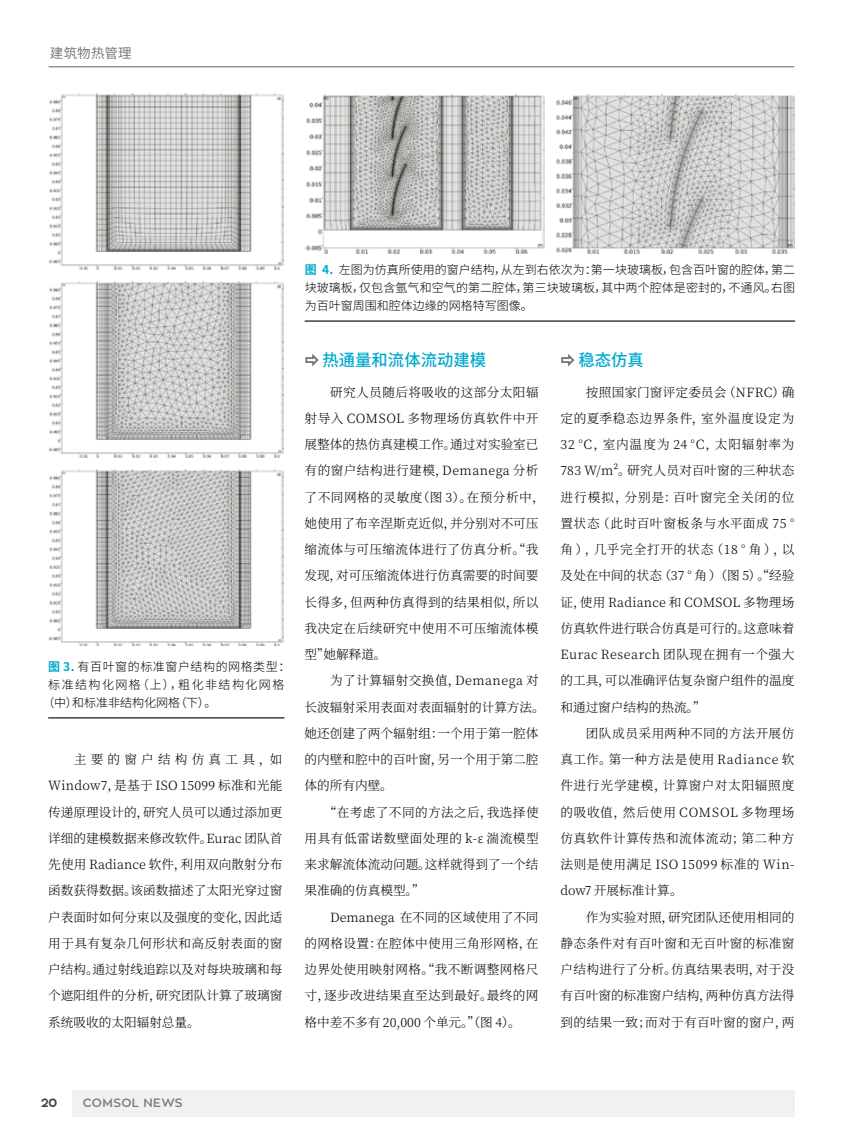
<style>
.page{position:relative;width:851px;height:1134px;background:#fff}
.page>*{position:absolute;margin:0;border:0;box-sizing:border-box;transform-origin:0 0}
.t1{font:500 16.5px "Source Han Sans CN";color:#00a9d0}
.t2{font:13.5px "Source Han Sans CN";letter-spacing:.025em;color:#6d6e71}
.t3{font:300 12.75px/26.2px "Source Han Serif SC";letter-spacing:.025em;color:#000;text-align:justify}
.t4{font:300 12.75px/26.2px "Source Han Serif SC";color:#000}
.t5{font:300 12px/18px "Source Han Sans CN";letter-spacing:.01em;color:#000;text-align:justify}
.t6{font:300 12px "Source Han Sans CN";letter-spacing:.045em;color:#000}
.t7{font:300 12px "Source Han Sans CN";letter-spacing:.12em;color:#000}
.t8{font:600 12px "Zona Pro";letter-spacing:.035em;color:#787a7d}
.t9{font:700 12px "Zona Pro";color:#404042}
.s1{font-weight:700;color:#00a9d0}
</style>
<div class="page">
<div style="left:72px;top:1090px;width:722px;height:27px;background:#ebebec"></div>
<hr style="left:49px;top:66px;width:745px;height:2px;background:#939598">
<img style="left:556px;top:94px;width:238px;height:160px">
<img style="left:48px;top:94px;width:235px;height:176px">
<img style="left:305px;top:94px;width:239px;height:160px">
<img style="left:48px;top:282px;width:235px;height:176px">
<img style="left:48px;top:470px;width:235px;height:176px">
<hr style="left:48px;top:717px;width:236px;height:1px;background:#000">
<hr style="left:304px;top:321px;width:491px;height:1px;background:#000">
<svg style="left:305px;top:354px;width:14px;height:13px"></svg>
<svg style="left:561px;top:354px;width:13px;height:13px"></svg>
<p class="t2" style="left:50px;top:46px;width:84px">建筑物热管理</p>
<p class="t6" style="left:48px;top:660px;width:244px"><span class="s1">图 3.</span> 有百叶窗的标准窗户结构的网格类型：</p>
<p class="t7" style="left:48px;top:678px;width:238px">标准结构化网格（上），粗化非结构化网格</p>
<p class="t5" style="left:43px;top:694px;width:175px">（中）和标准非结构化网格（下）。</p>
<p class="t3" style="left:48px;top:747px;width:235px;text-indent:26px">主要的窗户结构仿真工具，如Window7，是基于 ISO 15099 标准和光能传递原理设计的，研究人员可以通过添加更详细的建模数据来修改软件。Eurac 团队首先使用 Radiance 软件，利用双向散射分布函数获得数据。该函数描述了太阳光穿过窗户表面时如何分束以及强度的变化，因此适用于具有复杂几何形状和高反射表面的窗户结构。通过射线追踪以及对每块玻璃和每个遮阳组件的分析，研究团队计算了玻璃窗系统吸收的太阳辐射总量。</p>
<p class="t5" style="left:304px;top:261px;width:492px"><span class="s1">图 4.</span> 左图为仿真所使用的窗户结构，从左到右依次为：第一块玻璃板，包含百叶窗的腔体，第二块玻璃板，仅包含氩气和空气的第二腔体，第三块玻璃板，其中两个腔体是密封的，不通风。右图为百叶窗周围和腔体边缘的网格特写图像。</p>
<p class="t1" style="left:322px;top:351px;width:165px">热通量和流体流动建模</p>
<p class="t3" style="left:304px;top:379px;width:241px;text-align:left;text-indent:26px">研究人员随后将吸收的这部分太阳辐射导入 COMSOL 多物理场仿真软件中开展整体的热仿真建模工作。通过对实验室已有的窗户结构进行建模，Demanega 分析了不同网格的灵敏度（图 3）。在预分析中，她使用了布辛涅斯克近似，并分别对不可压缩流体与可压缩流体进行了仿真分析。“我发现，对可压缩流体进行仿真需要的时间要长得多，但两种仿真得到的结果相似，所以我决定在后续研究中使用不可压缩流体模型”她解释道。</p>
<p class="t4" style="left:304px;top:668px;width:242px;text-indent:26px">为了计算辐射交换值，Demanega 对长波辐射采用表面对表面辐射的计算方法。她还创建了两个辐射组：一个用于第一腔体的内壁和腔中的百叶窗，另一个用于第二腔体的所有内壁。</p>
<p class="t3" style="left:304px;top:799px;width:235px;text-indent:19px">“在考虑了不同的方法之后，我选择使用具有低雷诺数壁面处理的 k-ε 湍流模型来求解流体流动问题。这样就得到了一个结果准确的仿真模型。”</p>
<p class="t3" style="left:304px;top:904px;width:235px;text-indent:26px">Demanega 在不同的区域使用了不同的网格设置：在腔体中使用三角形网格，在边界处使用映射网格。“我不断调整网格尺寸，逐步改进结果直至达到最好。最终的网格中差不多有 20,000 个单元。”（图 4）。</p>
<p class="t1" style="left:578px;top:351px;width:67px">稳态仿真</p>
<p class="t3" style="left:560px;top:379px;width:235px;text-indent:26px">按照国家门窗评定委员会（NFRC）确定的夏季稳态边界条件，室外温度设定为32 °C，室内温度为 24 °C，太阳辐射率为783 W/m²。研究人员对百叶窗的三种状态进行模拟，分别是：百叶窗完全关闭的位置状态（此时百叶窗板条与水平面成 75 °角），几乎完全打开的状态（18 ° 角），以及处在中间的状态（37 ° 角）（图 5）。“经验证，使用 Radiance 和 COMSOL 多物理场仿真软件进行联合仿真是可行的。这意味着Eurac Research 团队现在拥有一个强大的工具，可以准确评估复杂窗户组件的温度和通过窗户结构的热流。”</p>
<p class="t3" style="left:560px;top:720px;width:235px;text-indent:26px">团队成员采用两种不同的方法开展仿真工作。第一种方法是使用 Radiance 软件进行光学建模，计算窗户对太阳辐照度的吸收值，然后使用 COMSOL 多物理场仿真软件计算传热和流体流动；第二种方法则是使用满足 ISO 15099 标准的 Win&shy;dow7 开展标准计算。</p>
<p class="t3" style="left:560px;top:904px;width:235px;text-indent:26px">作为实验对照，研究团队还使用相同的静态条件对有百叶窗和无百叶窗的标准窗户结构进行了分析。仿真结果表明，对于没有百叶窗的标准窗户结构，两种仿真方法得到的结果一致；而对于有百叶窗的窗户，两</p>
<p class="t9" style="left:41px;top:1095px;width:18px">20</p>
<p class="t8" style="left:83px;top:1095px;width:101px">COMSOL NEWS</p>
</div>
